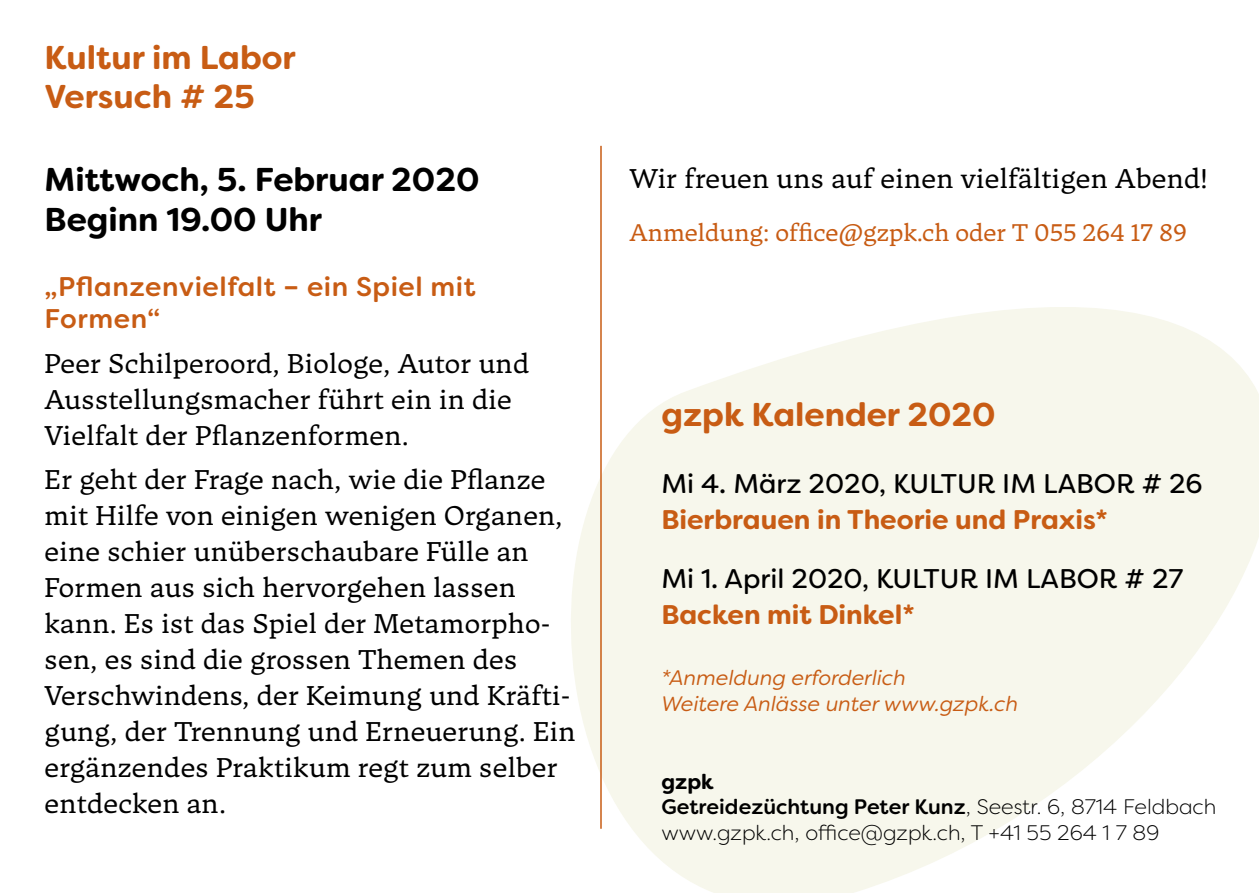
<style>
.page{position:relative;width:1259px;height:893px;background:#fff}
.page>*{position:absolute;margin:0;border:0;box-sizing:border-box;transform-origin:0 0}
.t1{font:700 33px/39.6px "Filson Soft";color:#c85c14}
.t2{font:700 33px/39.6px "Filson Soft";color:#000}
.t3{font:27px/36px "Tuna";letter-spacing:.01em;color:#000}
.t4{font:27px "Filson Soft";color:#000}
.t5{font:700 27px "Filson Soft";color:#c85c14}
.t6{font:500 27px/32.4px "Filson Soft";letter-spacing:.02em;color:#c85c14}
.t7{font:24px "Tuna";color:#c85c14}
.t8{font:300 21px/25.2px "Filson Soft";color:#000}
.t9{font:italic 21px/25.2px "Filson Soft";color:#c85c14}
.s1{font-weight:700}
.s2{font-weight:500}
</style>
<div class="page">
<svg style="left:571px;top:145px;width:688px;height:748px;fill:#f7f7ec"></svg>
<hr style="left:600px;top:146px;width:2px;height:683px;background:#c85c14">
<p class="t1" style="left:45px;top:37px;width:253px">Kultur im Labor<br>Versuch # 25</p>
<p class="t2" style="left:45px;top:160px;width:436px">Mittwoch, 5. Februar 2020<br>Beginn 19.00 Uhr</p>
<p class="t6" style="left:45px;top:270px;width:432px">„Pflanzenvielfalt – ein Spiel mit<br>Formen“</p>
<p class="t3" style="left:45px;top:345px;width:486px">Peer Schilperoord, Biologe, Autor und<br>Ausstellungsmacher führt ein in die<br>Vielfalt der Pflanzenformen.</p>
<p class="t3" style="left:45px;top:462px;width:532px">Er geht der Frage nach, wie die Pflanze mit Hilfe von einigen wenigen Organen, eine schier unüberschaubare Fülle an Formen aus sich hervorgehen lassen kann. Es ist das Spiel der Metamorpho&shy;sen, es sind die grossen Themen des Verschwindens, der Keimung und Kräfti&shy;gung, der Trennung und Erneuerung. Ein ergänzendes Praktikum regt zum selber entdecken an.</p>
<p class="t3" style="left:629px;top:161px;width:580px">Wir freuen uns auf einen vielfältigen Abend!</p>
<p class="t7" style="left:629px;top:218px;width:559px">Anmeldung: office@gzpk.ch oder T 055 264 17 89</p>
<p class="t1" style="left:661px;top:394px;width:336px">gzpk Kalender 2020</p>
<p class="t4" style="left:661px;top:466px;width:543px">Mi 4. März 2020, KULTUR IM LABOR # 26</p>
<p class="t5" style="left:661px;top:502px;width:448px">Bierbrauen in Theorie und Praxis*</p>
<p class="t4" style="left:661px;top:561px;width:523px">Mi 1. April 2020, KULTUR IM LABOR # 27</p>
<p class="t5" style="left:661px;top:597px;width:255px">Backen mit Dinkel*</p>
<p class="t9" style="left:661px;top:665px;width:358px">*Anmeldung erforderlich<br>Weitere Anlässe unter www.gzpk.ch</p>
<p class="t8" style="left:661px;top:769px;width:556px"><span class="s1">gzpk<br></span><span class="s2">Getreidezüchtung Peter Kunz</span>, Seestr. 6, 8714 Feldbach www.gzpk.ch, office@gzpk.ch, T +41 55 264 1 7 89</p>
</div>
